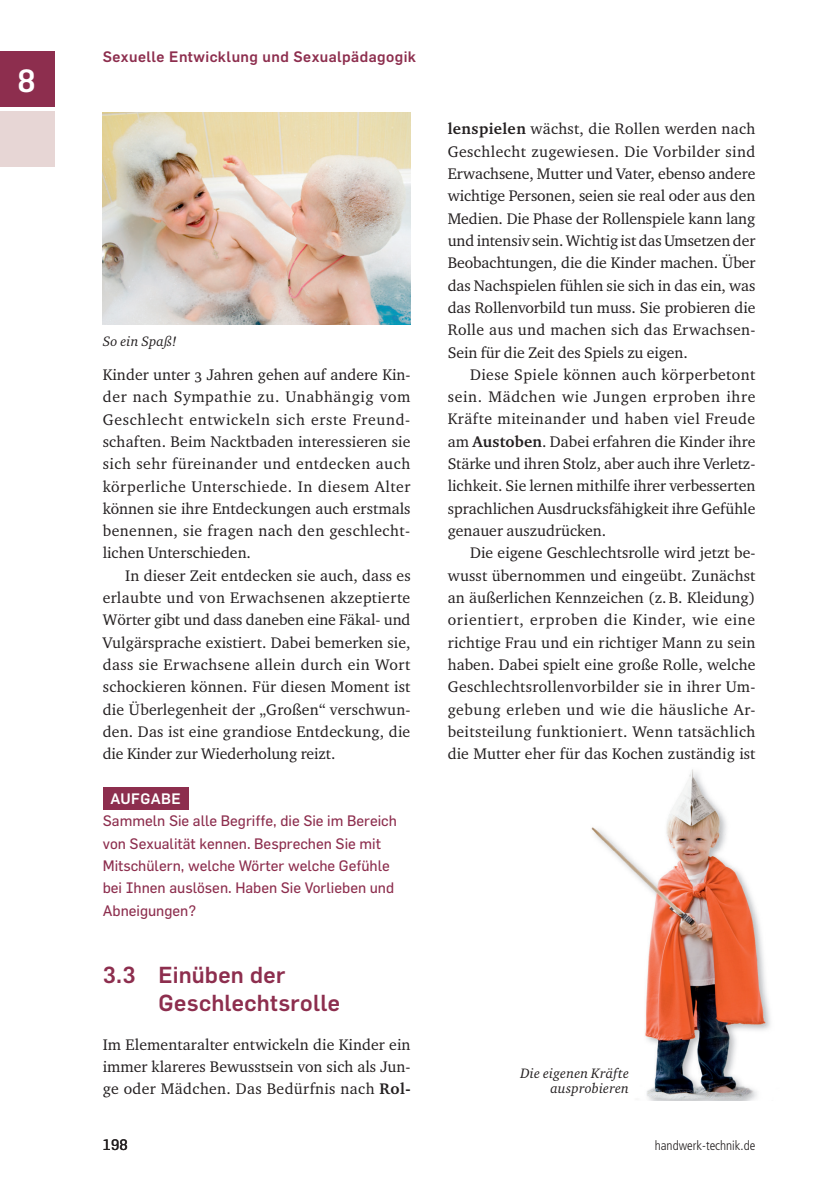
<style>
.page{position:relative;width:839px;height:1191px;background:#fff}
.page>*{position:absolute;margin:0;border:0;box-sizing:border-box;transform-origin:0 0}
.t1{font:500 31.5px "Flama";color:#fff}
.t2{font:500 22.75px/28px "Flama";letter-spacing:.015em;color:#8d2e4e}
.t3{font:15.75px/22.4px "Charter ITC Regu OS";letter-spacing:.01em;color:#231f20;text-align:justify}
.t4{font:15.75px "Charter ITC Regu OS";letter-spacing:.03em;color:#231f20}
.t5{font:15.75px "Charter ITC Regu OS";letter-spacing:.035em;color:#231f20}
.t6{font:15.75px "Charter ITC Regu OS";letter-spacing:.045em;color:#231f20}
.t7{font:15.75px "Charter ITC Regu OS";letter-spacing:.04em;color:#231f20}
.t8{font:14.88px/22.4px "Flama";color:#8d2e4e}
.t9{font:500 14.88px "Flama";letter-spacing:.03em;color:#8d2e4e}
.t10{font:14.88px "Flama";color:#231f20}
.t11{font:italic 14px/15.8px "Charter ITC";letter-spacing:.015em;color:#231f20;text-align:right}
.t12{font:300 condensed 13.12px "Frutiger LT Std";color:#231f20}
.s1{font-weight:500;color:#fff}
.s2{font-family:"Charter ITC Bold OS"}
</style>
<div class="page">
<img style="left:591px;top:769px;width:180px;height:331px">
<div style="left:0;top:111px;width:54px;height:56px;background:#e7d6d5"></div>
<div style="left:0;top:51px;width:54px;height:56px;background:#8d2e4e"></div>
<div style="left:103px;top:787px;width:85px;height:22px;background:#8d2e4e"></div>
<img style="left:103px;top:112px;width:307px;height:212px">
<p class="t1" style="left:17px;top:61px;width:20px">8</p>
<p class="t9" style="left:103px;top:48px;width:315px">Sexuelle Entwicklung und Sexualpädagogik</p>
<p class="t11" style="left:103px;top:333px;width:75px">So ein Spaß!</p>
<p class="t3" style="left:103px;top:363px;width:309px">Kinder unter 3 Jahren gehen auf andere Kin-</p>
<p class="t7" style="left:103px;top:387px;width:309px">der nach Sympathie zu. Unabhängig vom</p>
<p class="t7" style="left:103px;top:409px;width:309px">Geschlecht entwickeln sich erste Freund-</p>
<p class="t3" style="left:103px;top:430px;width:309px">schaften. Beim Nacktbaden interessieren sie</p>
<p class="t4" style="left:103px;top:454px;width:309px">sich sehr füreinander und entdecken auch</p>
<p class="t5" style="left:103px;top:476px;width:309px">körperliche Unterschiede. In diesem Alter</p>
<p class="t3" style="left:103px;top:497px;width:309px">können sie ihre Entdeckungen auch erstmals</p>
<p class="t3" style="left:103px;top:519px;width:309px">benennen, sie fragen nach den geschlecht-</p>
<p class="t3" style="left:103px;top:541px;width:150px">lichen Unterschieden.</p>
<p class="t3" style="left:125px;top:564px;width:287px">In dieser Zeit entdecken sie auch, dass es</p>
<p class="t3" style="left:103px;top:586px;width:309px">erlaubte und von Erwachsenen akzeptierte</p>
<p class="t3" style="left:103px;top:608px;width:309px">Wörter gibt und dass daneben eine Fäkal- und</p>
<p class="t3" style="left:103px;top:631px;width:309px">Vulgärsprache existiert. Dabei bemerken sie,</p>
<p class="t3" style="left:103px;top:653px;width:309px">dass sie Erwachsene allein durch ein Wort</p>
<p class="t3" style="left:103px;top:675px;width:309px">schockieren können. Für diesen Moment ist</p>
<p class="t3" style="left:103px;top:698px;width:309px">die Überlegenheit der „Großen“ verschwun-</p>
<p class="t3" style="left:103px;top:720px;width:309px">den. Das ist eine grandiose Entdeckung, die</p>
<p class="t3" style="left:103px;top:742px;width:234px">die Kinder zur Wiederholung reizt.</p>
<p class="t8" style="left:103px;top:787px;width:296px;text-indent:8px"><span class="s1">AUFGABE<br></span>Sammeln Sie alle Begriffe, die Sie im Bereich von Sexualität kennen. Besprechen Sie mit<br>Mitschülern, welche Wörter welche Gefühle bei Ihnen auslösen. Haben Sie Vorlieben und<br>Abneigungen?</p>
<p class="t2" style="left:159px;top:960px;width:183px;text-indent:-56px">3.3 Einüben der<br>Geschlechtsrolle</p>
<p class="t3" style="left:103px;top:1033px;width:309px">Im Elementaralter entwickeln die Kinder ein immer klareres Bewusstsein von sich als Jun&shy;ge oder Mädchen. Das Bedürfnis nach <span class="s2">Rol-</span></p>
<p class="t10" style="left:103px;top:1136px;width:26px">198</p>
<p class="t3" style="left:448px;top:117px;width:309px"><span class="s2">lenspielen</span> wächst, die Rollen werden nach</p>
<p class="t3" style="left:448px;top:140px;width:309px">Geschlecht zugewiesen. Die Vorbilder sind</p>
<p class="t3" style="left:448px;top:162px;width:309px">Erwachsene, Mutter und Vater, ebenso andere</p>
<p class="t3" style="left:448px;top:184px;width:309px">wichtige Personen, seien sie real oder aus den</p>
<p class="t3" style="left:448px;top:207px;width:309px">Medien. Die Phase der Rollenspiele kann lang</p>
<p class="t3" style="left:448px;top:229px;width:309px">und intensiv sein. Wichtig ist das Umsetzen der</p>
<p class="t3" style="left:448px;top:251px;width:309px">Beobachtungen, die die Kinder machen. Über</p>
<p class="t3" style="left:448px;top:274px;width:309px">das Nachspielen fühlen sie sich in das ein, was</p>
<p class="t3" style="left:448px;top:296px;width:309px">das Rollenvorbild tun muss. Sie probieren die</p>
<p class="t3" style="left:448px;top:318px;width:309px">Rolle aus und machen sich das Erwachsen-</p>
<p class="t3" style="left:448px;top:341px;width:241px">Sein für die Zeit des Spiels zu eigen.</p>
<p class="t4" style="left:470px;top:365px;width:287px">Diese Spiele können auch körperbetont</p>
<p class="t6" style="left:448px;top:387px;width:309px">sein. Mädchen wie Jungen erproben ihre</p>
<p class="t4" style="left:448px;top:409px;width:309px">Kräfte miteinander und haben viel Freude</p>
<p class="t3" style="left:448px;top:430px;width:309px">am <span class="s2">Austoben</span>. Dabei erfahren die Kinder ihre</p>
<p class="t3" style="left:448px;top:452px;width:309px">Stärke und ihren Stolz, aber auch ihre Verletz-</p>
<p class="t3" style="left:448px;top:474px;width:309px">lichkeit. Sie lernen mithilfe ihrer verbesserten</p>
<p class="t3" style="left:448px;top:497px;width:309px">sprachlichen Ausdrucksfähigkeit ihre Gefühle</p>
<p class="t3" style="left:448px;top:519px;width:160px">genauer auszudrücken.</p>
<p class="t3" style="left:470px;top:541px;width:287px">Die eigene Geschlechtsrolle wird jetzt be-</p>
<p class="t3" style="left:448px;top:564px;width:309px">wusst übernommen und eingeübt. Zunächst</p>
<p class="t3" style="left:448px;top:586px;width:309px">an äußerlichen Kennzeichen (z.B. Kleidung)</p>
<p class="t6" style="left:448px;top:610px;width:309px">orientiert, erproben die Kinder, wie eine</p>
<p class="t3" style="left:448px;top:631px;width:309px">richtige Frau und ein richtiger Mann zu sein</p>
<p class="t3" style="left:448px;top:653px;width:309px">haben. Dabei spielt eine große Rolle, welche</p>
<p class="t3" style="left:448px;top:675px;width:309px">Geschlechtsrollenvorbilder sie in ihrer Um-</p>
<p class="t5" style="left:448px;top:699px;width:309px">gebung erleben und wie die häusliche Ar-</p>
<p class="t3" style="left:448px;top:720px;width:309px">beitsteilung funktioniert. Wenn tatsächlich</p>
<p class="t3" style="left:448px;top:742px;width:309px">die Mutter eher für das Kochen zuständig ist</p>
<p class="t11" style="left:520px;top:1065px;width:110px">Die eigenen Kräfte ausprobieren</p>
<p class="t12" style="left:654px;top:1138px;width:102px">handwerk-technik.de</p>
</div>
